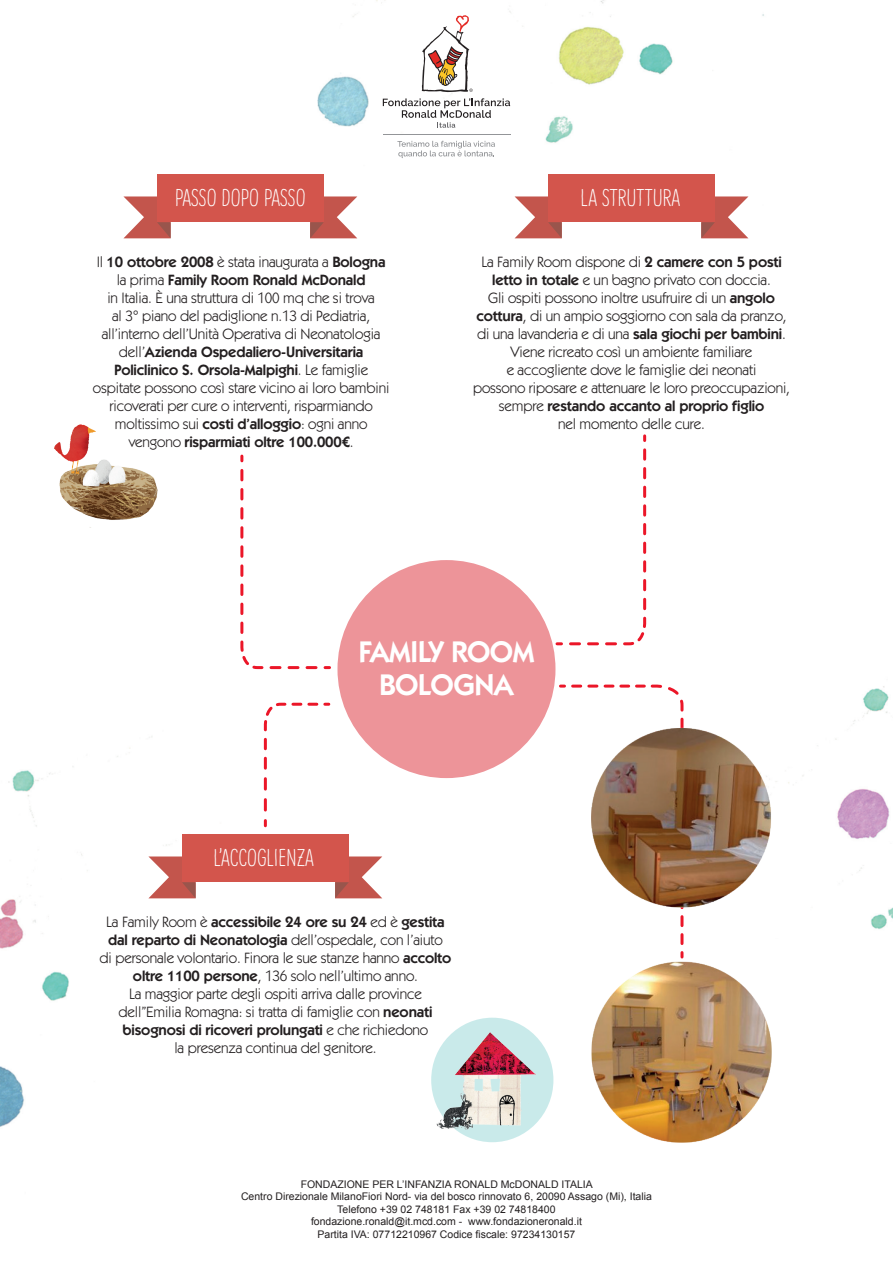
<style>
.page{position:relative;width:893px;height:1263px;background:#fff}
.page>*{position:absolute;margin:0;border:0;box-sizing:border-box;transform-origin:0 0}
.t1{font:600 30px "ITC Kabel Std";letter-spacing:-.02em;color:#fff}
.t2{font:300 24px "Supernettcn";color:#fff}
.t3{font:15px/18px "ITC Kabel Std";letter-spacing:-.01em;color:#231f20;text-align:center}
.t4{font:600 15px/18px "ITC Kabel Std";letter-spacing:-.01em;color:#231f20;text-align:center}
.t5{font:10.5px "Arial";color:#231f20}
.s1{font-weight:400}
.s2{font-weight:600}
</style>
<div class="page">
<img style="left:0;top:0;width:893px;height:1143px">
<hr style="left:383px;top:134px;width:127px;height:1px;background:#939598">
<svg style="left:397px;top:141px;width:98px;height:17px"></svg>
<svg style="left:383px;top:15px;width:127px;height:113px"></svg>
<div style="left:337px;top:560px;width:218px;height:218px;background:#ed9499;border-radius:50%"></div>
<img style="left:54px;top:424px;width:105px;height:103px">
<svg style="left:239px;top:453px;width:94px;height:218px"></svg>
<svg style="left:262px;top:701px;width:70px;height:128px"></svg>
<svg style="left:554px;top:433px;width:94px;height:214px"></svg>
<svg style="left:557px;top:683px;width:128px;height:275px"></svg>
<img style="left:541px;top:723px;width:279px;height:187px">
<img style="left:548px;top:958px;width:280px;height:185px">
<div style="left:431px;top:1018px;width:122px;height:124px;background:#c9eaea;border-radius:50%"></div>
<img style="left:436px;top:1032px;width:99px;height:97px">
<svg style="left:123px;top:196px;width:48px;height:42px"></svg>
<div style="left:157px;top:175px;width:167px;height:47px;background:#d3554c"></div>
<svg style="left:310px;top:196px;width:47px;height:42px"></svg>
<svg style="left:148px;top:856px;width:48px;height:42px"></svg>
<div style="left:182px;top:834px;width:167px;height:48px;background:#d3554c"></div>
<svg style="left:335px;top:856px;width:47px;height:42px"></svg>
<svg style="left:515px;top:196px;width:47px;height:42px"></svg>
<div style="left:548px;top:175px;width:167px;height:47px;background:#d3554c"></div>
<svg style="left:701px;top:196px;width:47px;height:42px"></svg>
<p class="t2" style="left:175px;top:182px;width:132px">PASSO DOPO PASSO</p>
<p class="t4" style="left:97px;top:253px;width:290px"><span class="s1">Il</span> 10 ottobre 2008 <span class="s1">è stata inaugurata a</span> Bologna <span class="s1">la prima</span> Family Room Ronald McDonald</p>
<p class="t3" style="left:107px;top:289px;width:269px">in Italia. È una struttura di 100 mq che si trova</p>
<p class="t3" style="left:102px;top:307px;width:280px">al 3° piano del padiglione n.13 di Pediatria, all’interno dell’Unità Operativa di Neonatologia dell’<span class="s2">Azienda Ospedaliero-Universitaria</span></p>
<p class="t3" style="left:93px;top:361px;width:298px"><span class="s2">Policlinico S. Orsola-Malpighi</span>. Le famiglie ospitate possono così stare vicino ai loro bambini ricoverati per cure o interventi, risparmiando</p>
<p class="t3" style="left:115px;top:415px;width:254px">moltissimo sui <span class="s2">costi d’alloggio</span>: ogni anno</p>
<p class="t4" style="left:129px;top:433px;width:226px"><span class="s1">vengono</span> risparmiati oltre 100.000€<span class="s1">.</span></p>
<p class="t2" style="left:581px;top:182px;width:101px">LA STRUTTURA</p>
<p class="t3" style="left:481px;top:253px;width:302px">La Family Room dispone di <span class="s2">2 camere con 5 posti letto in totale</span> e un bagno privato con doccia.</p>
<p class="t3" style="left:488px;top:289px;width:288px">Gli ospiti possono inoltre usufruire di un <span class="s2">angolo</span></p>
<p class="t3" style="left:476px;top:307px;width:312px"><span class="s2">cottura</span>, di un ampio soggiorno con sala da pranzo,</p>
<p class="t3" style="left:477px;top:325px;width:310px">di una lavanderia e di una <span class="s2">sala giochi per bambini</span>.<br>Viene ricreato così un ambiente familiare</p>
<p class="t3" style="left:507px;top:361px;width:251px">e accogliente dove le famiglie dei neonati</p>
<p class="t3" style="left:473px;top:379px;width:318px">possono riposare e attenuare le loro preoccupazioni, sempre <span class="s2">restando accanto al proprio figlio</span></p>
<p class="t3" style="left:558px;top:415px;width:148px">nel momento delle cure.</p>
<p class="t1" style="left:359px;top:634px;width:177px">FAMILY ROOM</p>
<p class="t1" style="left:379px;top:667px;width:136px">BOLOGNA</p>
<p class="t2" style="left:214px;top:842px;width:101px">L’ACCOGLIENZA</p>
<p class="t4" style="left:106px;top:913px;width:340px"><span class="s1">La Family Room è</span> accessibile 24 ore su 24 <span class="s1">ed è</span> gestita</p>
<p class="t4" style="left:108px;top:931px;width:336px">dal reparto di Neonatologia <span class="s1">dell’ospedale, con l’aiuto</span></p>
<p class="t3" style="left:100px;top:949px;width:353px">di personale volontario. Finora le sue stanze hanno <span class="s2">accolto oltre 1100 persone</span>, 136 solo nell’ultimo anno.</p>
<p class="t3" style="left:129px;top:985px;width:294px">La maggior parte degli ospiti arriva dalle province</p>
<p class="t3" style="left:119px;top:1003px;width:315px">dell’’Emilia Romagna: si tratta di famiglie con <span class="s2">neonati</span></p>
<p class="t4" style="left:123px;top:1021px;width:307px">bisognosi di ricoveri prolungati <span class="s1">e che richiedono</span></p>
<p class="t3" style="left:174px;top:1039px;width:204px">la presenza continua del genitore.</p>
<p class="t5" style="left:301px;top:1177px;width:294px">FONDAZIONE PER L’INFANZIA RONALD McDONALD ITALIA</p>
<p class="t5" style="left:241px;top:1189px;width:412px">Centro Direzionale MilanoFiori Nord- via del bosco rinnovato 6, 20090 Assago (Mi), Italia</p>
<p class="t5" style="left:337px;top:1202px;width:220px">Telefono +39 02 748181 Fax +39 02 74818400</p>
<p class="t5" style="left:311px;top:1215px;width:272px">fondazione.ronald@it.mcd.com - www.fondazioneronald.it</p>
<p class="t5" style="left:318px;top:1227px;width:259px">Partita IVA: 07712210967 Codice fiscale: 97234130157</p>
</div>
